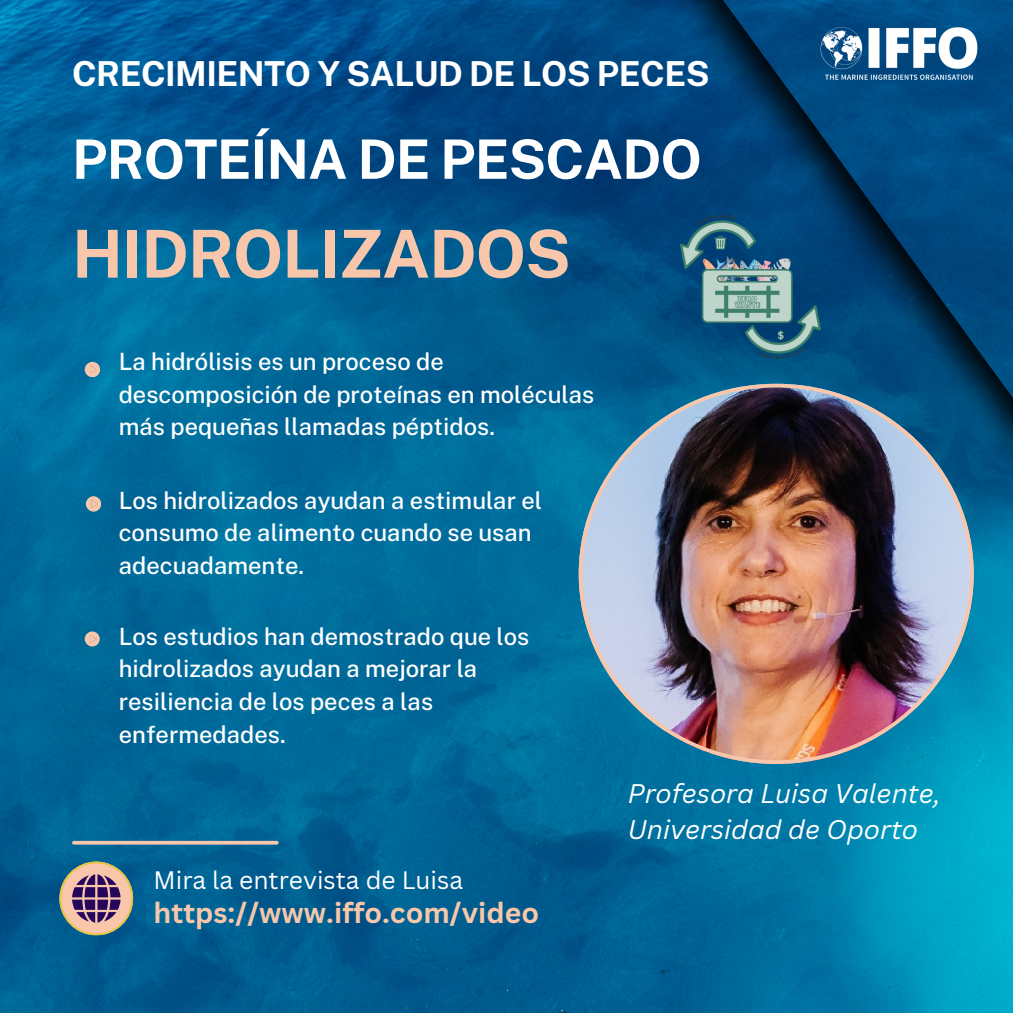
<style>
.page{position:relative;width:1013px;height:1013px;background:#fff}
.page>*{position:absolute;margin:0;border:0;box-sizing:border-box;transform-origin:0 0}
.t1{font:700 66.12px "Public Sans";letter-spacing:-.015em;color:#f8c7ab}
.t2{font:700 54.38px "Public Sans";letter-spacing:-.015em;color:#fff}
.t3{font:700 34.38px "Public Sans";letter-spacing:-.015em;color:#fff}
.t4{font:700 28.38px "Canva Sans";color:#f8c7ab}
.t5{font:italic 26.25px/36px "Canva Sans";color:#fff}
.t6{font:24.62px "Canva Sans";color:#fff}
.t7{font:500 23.75px/32.8px "Public Sans";color:#fff}
</style>
<div class="page">
<img style="left:0;top:0;width:1012px;height:1012px">
<img style="left:578px;top:384px;width:395px;height:379px">
<svg style="left:85px;top:362px;width:15px;height:15px"></svg>
<svg style="left:59px;top:861px;width:74px;height:74px;background:#91828a"></svg>
<svg style="left:86px;top:496px;width:15px;height:15px"></svg>
<svg style="left:74px;top:840px;width:203px;height:4px"></svg>
<img style="left:608px;top:0;width:404px;height:620px">
<img style="left:820px;top:27px;width:157px;height:53px">
<img style="left:680px;top:215px;width:140px;height:143px">
<svg style="left:85px;top:631px;width:15px;height:15px"></svg>
<p class="t3" style="left:72px;top:54px;width:639px">CRECIMIENTO Y SALUD DE LOS PECES</p>
<h3 class="t2" style="left:72px;top:127px;width:631px">PROTEÍNA DE PESCADO</h3>
<h2 class="t1" style="left:72px;top:215px;width:500px">HIDROLIZADOS</h2>
<h1 class="t7" style="left:119px;top:345px;width:477px">La hidrólisis es un proceso de descomposición de proteínas en moléculas más pequeñas llamadas péptidos.</h1>
<h6 class="t7" style="left:119px;top:483px;width:425px">Los hidrolizados ayudan a estimular el consumo de alimento cuando se usan adecuadamente.</h6>
<p class="t7" style="left:119px;top:619px;width:412px">Los estudios han demostrado que los hidrolizados ayudan a mejorar la resiliencia de los peces a las enfermedades.</p>
<p class="t6" style="left:154px;top:862px;width:311px">Mira la entrevista de Luisa</p>
<p class="t4" style="left:154px;top:893px;width:387px">https://www.iffo.com/video</p>
<p class="t5" style="left:627px;top:774px;width:314px">Profesora Luisa Valente,<br>Universidad de Oporto</p>
</div>
